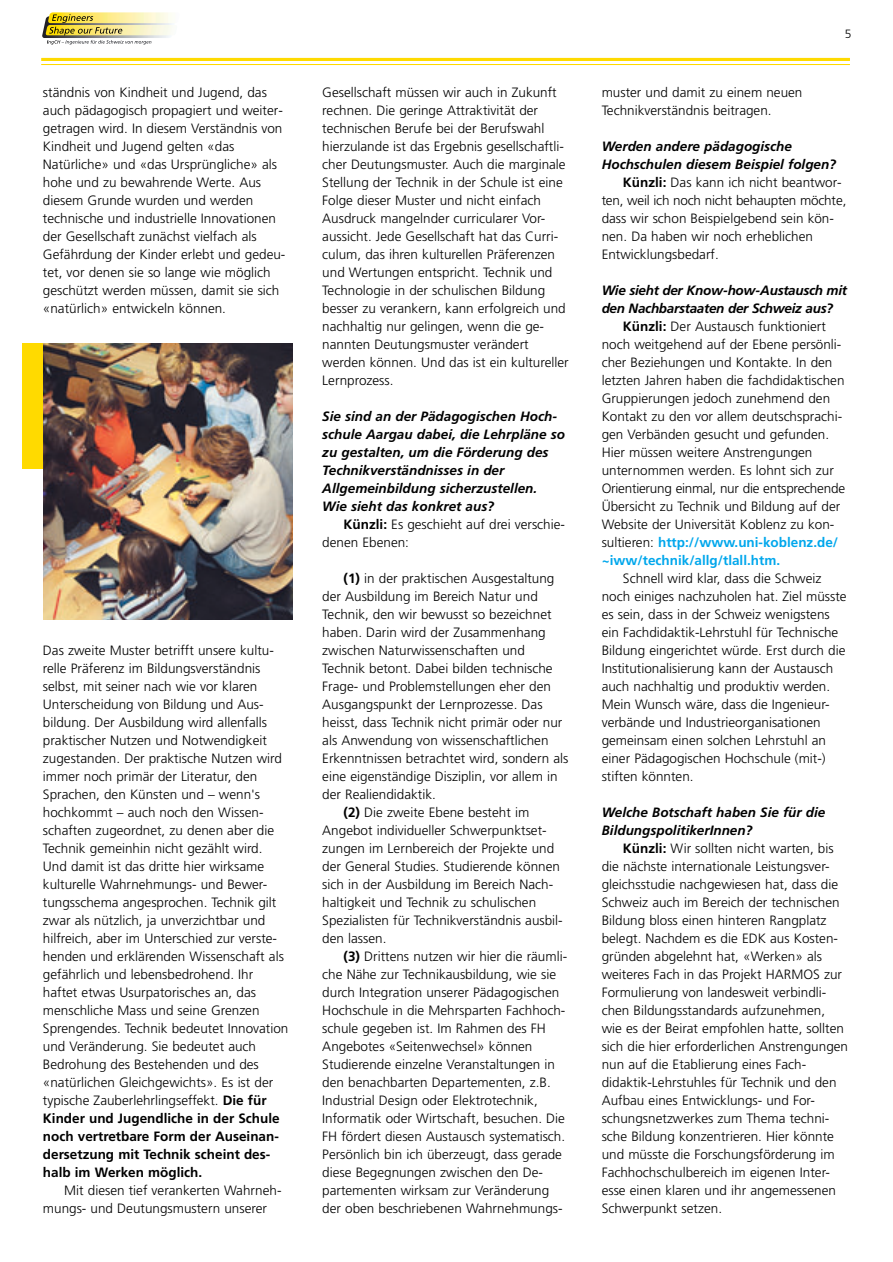
<style>
.page{position:relative;width:893px;height:1262px;background:#fff}
.page>*{position:absolute;margin:0;border:0;box-sizing:border-box;transform-origin:0 0}
.t1{font:300 13.5px/18px "Frutiger";color:#000}
.t2{font:italic 700 13.5px/18px "Frutiger";color:#000}
.t3{font:700 13.5px "Frutiger";color:#00a7ec}
.t4{font:italic 700 13.5px "Frutiger";letter-spacing:-.02em;color:#000}
.t5{font:300 12px "Frutiger";color:#000}
.s1{font-weight:700}
.s2{font-weight:300;color:#000}
</style>
<div class="page">
<img style="left:42px;top:17px;width:130px;height:21px">
<img style="left:50px;top:12px;width:122px;height:11px">
<img style="left:45px;top:25px;width:127px;height:11px">
<svg style="left:47px;top:14px;width:104px;height:31px;background:#d1c688"></svg>
<hr style="left:41px;top:58px;width:808px;height:3px;background:#ffda00">
<hr style="left:41px;top:64px;width:808px;height:1px;background:#ffda00">
<img style="left:43px;top:344px;width:250px;height:275px">
<div style="left:23px;top:344px;width:20px;height:125px;background:#ffda00"></div>
<p class="t1" style="left:43px;top:84px;width:244px">ständnis von Kindheit und Jugend, das auch pädagogisch propagiert und weiter&shy;getragen wird. In diesem Verständnis von Kindheit und Jugend gelten «das Natürliche» und «das Ursprüngliche» als hohe und zu bewahrende Werte. Aus diesem Grunde wurden und werden technische und industrielle Innovationen der Gesellschaft zunächst vielfach als Gefährdung der Kinder erlebt und gedeu&shy;tet, vor denen sie so lange wie möglich geschützt werden müssen, damit sie sich «natürlich» entwickeln können.</p>
<p class="t1" style="left:43px;top:642px;width:247px">Das zweite Muster betrifft unsere kultu&shy;relle Präferenz im Bildungsverständnis selbst, mit seiner nach wie vor klaren Unterscheidung von Bildung und Aus&shy;bildung. Der Ausbildung wird allenfalls praktischer Nutzen und Notwendigkeit zugestanden. Der praktische Nutzen wird immer noch primär der Literatur, den Sprachen, den Künsten und – wenn's hochkommt – auch noch den Wissen&shy;schaften zugeordnet, zu denen aber die Technik gemeinhin nicht gezählt wird.<br>Und damit ist das dritte hier wirksame kulturelle Wahrnehmungs- und Bewer&shy;tungsschema angesprochen. Technik gilt zwar als nützlich, ja unverzichtbar und hilfreich, aber im Unterschied zur verste&shy;henden und erklärenden Wissenschaft als gefährlich und lebensbedrohend. Ihr haftet etwas Usurpatorisches an, das menschliche Mass und seine Grenzen Sprengendes. Technik bedeutet Innovation und Veränderung. Sie bedeutet auch Bedrohung des Bestehenden und des «natürlichen Gleichgewichts». Es ist der typische Zauberlehrlingseffekt. <span class="s1">Die für Kinder und Jugendliche in der Schule noch vertretbare Form der Auseinan&shy;dersetzung mit Technik scheint des&shy;halb im Werken möglich.</span></p>
<p class="t1" style="left:43px;top:1182px;width:240px;text-indent:21px">Mit diesen tief verankerten Wahrneh&shy;mungs- und Deutungsmustern unserer</p>
<p class="t1" style="left:322px;top:84px;width:248px">Gesellschaft müssen wir auch in Zukunft rechnen. Die geringe Attraktivität der technischen Berufe bei der Berufswahl hierzulande ist das Ergebnis gesellschaftli&shy;cher Deutungsmuster. Auch die marginale Stellung der Technik in der Schule ist eine Folge dieser Muster und nicht einfach Ausdruck mangelnder curricularer Vor&shy;aussicht. Jede Gesellschaft hat das Curri&shy;culum, das ihren kulturellen Präferenzen und Wertungen entspricht. Technik und Technologie in der schulischen Bildung besser zu verankern, kann erfolgreich und nachhaltig nur gelingen, wenn die ge&shy;nannten Deutungsmuster verändert werden können. Und das ist ein kultureller Lernprozess.</p>
<p class="t2" style="left:322px;top:408px;width:244px">Sie sind an der Pädagogischen Hoch&shy;schule Aargau dabei, die Lehrpläne so zu gestalten, um die Förderung des Technikverständnisses in der Allgemeinbildung sicherzustellen.<br>Wie sieht das konkret aus?</p>
<p class="t1" style="left:322px;top:516px;width:244px;text-indent:21px"><span class="s1">Künzli:</span> Es geschieht auf drei verschie&shy;denen Ebenen:</p>
<p class="t1" style="left:343px;top:570px;width:212px"><span class="s1">(1)</span> in der praktischen Ausgestaltung</p>
<p class="t1" style="left:322px;top:588px;width:217px">der Ausbildung im Bereich Natur und</p>
<p class="t1" style="left:322px;top:606px;width:231px">Technik, den wir bewusst so bezeichnet</p>
<p class="t1" style="left:322px;top:624px;width:225px">haben. Darin wird der Zusammenhang</p>
<p class="t1" style="left:322px;top:642px;width:204px">zwischen Naturwissenschaften und</p>
<p class="t1" style="left:322px;top:660px;width:232px">Technik betont. Dabei bilden technische</p>
<p class="t1" style="left:322px;top:678px;width:230px">Frage- und Problemstellungen eher den</p>
<p class="t1" style="left:322px;top:696px;width:222px">Ausgangspunkt der Lernprozesse. Das</p>
<p class="t1" style="left:322px;top:714px;width:242px">heisst, dass Technik nicht primär oder nur</p>
<p class="t1" style="left:322px;top:732px;width:228px">als Anwendung von wissenschaftlichen</p>
<p class="t1" style="left:322px;top:750px;width:248px">Erkenntnissen betrachtet wird, sondern als</p>
<p class="t1" style="left:322px;top:768px;width:237px">eine eigenständige Disziplin, vor allem in</p>
<p class="t1" style="left:322px;top:786px;width:115px">der Realiendidaktik.</p>
<p class="t1" style="left:343px;top:804px;width:187px"><span class="s1">(2)</span> Die zweite Ebene besteht im</p>
<p class="t1" style="left:322px;top:822px;width:226px">Angebot individueller Schwerpunktset-</p>
<p class="t1" style="left:322px;top:840px;width:233px">zungen im Lernbereich der Projekte und</p>
<p class="t1" style="left:322px;top:858px;width:239px">der General Studies. Studierende können</p>
<p class="t1" style="left:322px;top:876px;width:232px">sich in der Ausbildung im Bereich Nach-</p>
<p class="t1" style="left:322px;top:894px;width:215px">haltigkeit und Technik zu schulischen</p>
<p class="t1" style="left:322px;top:912px;width:242px">Spezialisten für Technikverständnis ausbil-</p>
<p class="t1" style="left:322px;top:930px;width:66px">den lassen.</p>
<p class="t1" style="left:343px;top:948px;width:225px"><span class="s1">(3)</span> Drittens nutzen wir hier die räumli-</p>
<p class="t1" style="left:322px;top:966px;width:235px">che Nähe zur Technikausbildung, wie sie</p>
<p class="t1" style="left:322px;top:984px;width:238px">durch Integration unserer Pädagogischen</p>
<p class="t1" style="left:322px;top:1002px;width:244px">Hochschule in die Mehrsparten Fachhoch-</p>
<p class="t1" style="left:322px;top:1020px;width:225px">schule gegeben ist. Im Rahmen des FH</p>
<p class="t1" style="left:322px;top:1038px;width:212px">Angebotes «Seitenwechsel» können</p>
<p class="t1" style="left:322px;top:1056px;width:234px">Studierende einzelne Veranstaltungen in</p>
<p class="t1" style="left:322px;top:1074px;width:230px">den benachbarten Departementen, z.B.</p>
<p class="t1" style="left:322px;top:1092px;width:217px">Industrial Design oder Elektrotechnik,</p>
<p class="t1" style="left:322px;top:1110px;width:244px">Informatik oder Wirtschaft, besuchen. Die</p>
<p class="t1" style="left:322px;top:1128px;width:244px">FH fördert diesen Austausch systematisch.</p>
<p class="t1" style="left:322px;top:1146px;width:241px">Persönlich bin ich überzeugt, dass gerade</p>
<p class="t1" style="left:322px;top:1164px;width:222px">diese Begegnungen zwischen den De-</p>
<p class="t1" style="left:322px;top:1182px;width:228px">partementen wirksam zur Veränderung</p>
<p class="t1" style="left:322px;top:1200px;width:242px">der oben beschriebenen Wahrnehmungs-</p>
<p class="t5" style="left:844px;top:29px;width:8px">5</p>
<p class="t1" style="left:601px;top:84px;width:202px">muster und damit zu einem neuen<br>Technikverständnis beitragen.</p>
<p class="t2" style="left:601px;top:138px;width:192px">Werden andere pädagogische</p>
<p class="t2" style="left:601px;top:156px;width:236px">Hochschulen diesem Beispiel folgen?</p>
<p class="t1" style="left:623px;top:174px;width:220px"><span class="s1">Künzli:</span> Das kann ich nicht beantwor-</p>
<p class="t1" style="left:601px;top:192px;width:246px">ten, weil ich noch nicht behaupten möchte,</p>
<p class="t1" style="left:601px;top:210px;width:234px">dass wir schon Beispielgebend sein kön-</p>
<p class="t1" style="left:601px;top:228px;width:213px">nen. Da haben wir noch erheblichen</p>
<p class="t1" style="left:601px;top:246px;width:118px">Entwicklungsbedarf.</p>
<p class="t4" style="left:601px;top:284px;width:247px">Wie sieht der Know-how-Austausch mit</p>
<p class="t4" style="left:601px;top:302px;width:233px">den Nachbarstaaten der Schweiz aus?</p>
<p class="t1" style="left:623px;top:318px;width:204px"><span class="s1">Künzli:</span> Der Austausch funktioniert</p>
<p class="t1" style="left:601px;top:336px;width:241px">noch weitgehend auf der Ebene persönli-</p>
<p class="t1" style="left:601px;top:354px;width:232px">cher Beziehungen und Kontakte. In den</p>
<p class="t1" style="left:601px;top:372px;width:244px">letzten Jahren haben die fachdidaktischen</p>
<p class="t1" style="left:601px;top:390px;width:230px">Gruppierungen jedoch zunehmend den</p>
<p class="t1" style="left:601px;top:408px;width:242px">Kontakt zu den vor allem deutschsprachi-</p>
<p class="t1" style="left:601px;top:426px;width:229px">gen Verbänden gesucht und gefunden.</p>
<p class="t1" style="left:601px;top:444px;width:212px">Hier müssen weitere Anstrengungen</p>
<p class="t1" style="left:601px;top:462px;width:234px">unternommen werden. Es lohnt sich zur</p>
<p class="t1" style="left:601px;top:480px;width:245px">Orientierung einmal, nur die entsprechende</p>
<p class="t1" style="left:601px;top:498px;width:240px">Übersicht zu Technik und Bildung auf der</p>
<p class="t1" style="left:601px;top:516px;width:234px">Website der Universität Koblenz zu kon-</p>
<p class="t3" style="left:601px;top:536px;width:238px"><span class="s2">sultieren:</span> http://www.uni-koblenz.de/</p>
<p class="t3" style="left:601px;top:554px;width:180px">~iww/technik/allg/tlall.htm.</p>
<p class="t1" style="left:601px;top:570px;width:246px;text-indent:21px">Schnell wird klar, dass die Schweiz noch einiges nachzuholen hat. Ziel müsste es sein, dass in der Schweiz wenigstens ein Fachdidaktik-Lehrstuhl für Technische Bildung eingerichtet würde. Erst durch die Institutionalisierung kann der Austausch auch nachhaltig und produktiv werden.<br>Mein Wunsch wäre, dass die Ingenieur&shy;verbände und Industrieorganisationen gemeinsam einen solchen Lehrstuhl an einer Pädagogischen Hochschule (mit-) stiften könnten.</p>
<p class="t2" style="left:601px;top:804px;width:225px">Welche Botschaft haben Sie für die<br>BildungspolitikerInnen?</p>
<p class="t1" style="left:601px;top:840px;width:248px;text-indent:21px"><span class="s1">Künzli:</span> Wir sollten nicht warten, bis die nächste internationale Leistungsver&shy;gleichsstudie nachgewiesen hat, dass die Schweiz auch im Bereich der technischen Bildung bloss einen hinteren Rangplatz belegt. Nachdem es die EDK aus Kosten&shy;gründen abgelehnt hat, «Werken» als weiteres Fach in das Projekt HARMOS zur Formulierung von landesweit verbindli&shy;chen Bildungsstandards aufzunehmen, wie es der Beirat empfohlen hatte, sollten sich die hier erforderlichen Anstrengungen nun auf die Etablierung eines Fach&shy;didaktik-Lehrstuhles für Technik und den Aufbau eines Entwicklungs- und For&shy;schungsnetzwerkes zum Thema techni&shy;sche Bildung konzentrieren. Hier könnte und müsste die Forschungsförderung im Fachhochschulbereich im eigenen Inter&shy;esse einen klaren und ihr angemessenen Schwerpunkt setzen.</p>
</div>
